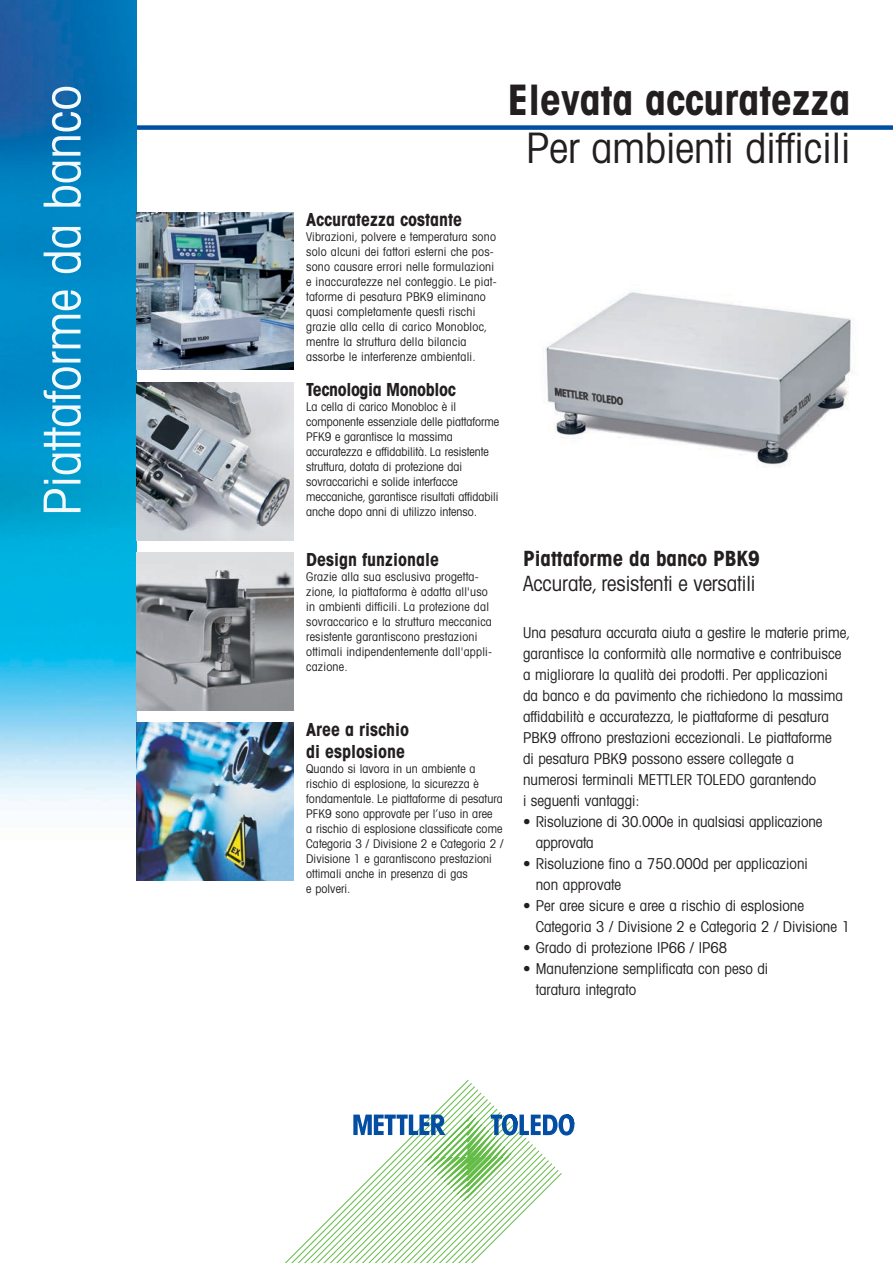
<style>
.page{position:relative;width:893px;height:1263px;background:#fff}
.page>*{position:absolute;margin:0;border:0;box-sizing:border-box;transform-origin:0 0}
.t1{font:51px "Avant Gardefor MT Bk";color:#f2fafe}
.t2{font:42px "Avant Gardefor MT Bk";color:#231f20}
.t3{font:42px "Avant Gardefor MT Bd";color:#231f20}
.t4{font:21px "Avant Gardefor MT Bk";letter-spacing:-.005em;color:#231f20}
.t5{font:21px "Avant Gardefor MT Bd";color:#231f20}
.t6{font:18px/21.6px "Avant Gardefor MT Bd";color:#231f20}
.t7{font:18px "Avant Gardefor MT Bd";letter-spacing:-.02em;color:#231f20}
.t8{font:15px/21px "Avant Gardefor MT Bk";color:#231f20}
.t9{font:12px/15px "Avant Gardefor MT Bk";letter-spacing:.005em;color:#231f20}
</style>
<div class="page">
<div style="left:111px;top:125px;width:782px;height:5px;background:#004fa3"></div>
<img style="left:0;top:0;width:136px;height:802px">
<svg style="left:285px;top:1080px;width:250px;height:183px"></svg>
<svg style="left:353px;top:1114px;width:221px;height:87px"></svg>
<img style="left:545px;top:292px;width:309px;height:176px">
<img style="left:136px;top:383px;width:157px;height:157px">
<img style="left:136px;top:213px;width:157px;height:157px">
<img style="left:136px;top:553px;width:157px;height:157px">
<img style="left:136px;top:723px;width:157px;height:157px">
<h1 class="t1" style="left:31px;top:516px;width:432px;rotate:-90deg">Piattaforme da banco</h1>
<h2 class="t3" style="left:507px;top:73px;width:344px">Elevata accuratezza</h2>
<h2 class="t2" style="left:526px;top:122px;width:326px">Per ambienti difficili</h2>
<h3 class="t6" style="left:306px;top:208px;width:157px">Accuratezza costante</h3>
<p class="t9" style="left:306px;top:229px;width:192px">Vibrazioni, polvere e temperatura sono solo alcuni dei fattori esterni che pos&shy;sono causare errori nelle formulazioni e inaccuratezze nel conteggio. Le piat&shy;taforme di pesatura PBK9 eliminano quasi completamente questi rischi grazie alla cella di carico Monobloc, mentre la struttura della bilancia assorbe le interferenze ambientali.</p>
<h3 class="t7" style="left:306px;top:378px;width:151px">Tecnologia Monobloc</h3>
<p class="t9" style="left:306px;top:399px;width:194px">La cella di carico Monobloc è il componente essenziale delle piattaforme PFK9 e garantisce la massima accuratezza e affidabilità. La resistente struttura, dotata di protezione dai sovraccarichi e solide interfacce meccaniche, garantisce risultati affidabili anche dopo anni di utilizzo intenso.</p>
<h3 class="t6" style="left:306px;top:548px;width:135px">Design funzionale</h3>
<p class="t9" style="left:306px;top:569px;width:187px">Grazie alla sua esclusiva progetta&shy;zione, la piattaforma è adatta all'uso in ambienti difficili. La protezione dal sovraccarico e la struttura meccanica resistente garantiscono prestazioni ottimali indipendentemente dall'appli&shy;cazione.</p>
<h3 class="t6" style="left:306px;top:718px;width:104px">Aree a rischio di esplosione</h3>
<p class="t9" style="left:306px;top:760px;width:199px">Quando si lavora in un ambiente a rischio di esplosione, la sicurezza è fondamentale. Le piattaforme di pesatura PFK9 sono approvate per l’uso in aree<br>a rischio di esplosione classificate come Categoria 3 / Divisione 2 e Categoria 2 / Divisione 1 e garantiscono prestazioni ottimali anche in presenza di gas<br>e polveri.</p>
<h3 class="t5" style="left:523px;top:545px;width:238px">Piattaforme da banco PBK9</h3>
<h3 class="t4" style="left:523px;top:571px;width:234px">Accurate, resistenti e versatili</h3>
<p class="t8" style="left:523px;top:622px;width:329px">Una pesatura accurata aiuta a gestire le materie prime, garantisce la conformità alle normative e contribuisce a migliorare la qualità dei prodotti. Per applicazioni<br>da banco e da pavimento che richiedono la massima affidabilità e accuratezza, le piattaforme di pesatura PBK9 offrono prestazioni eccezionali. Le piattaforme<br>di pesatura PBK9 possono essere collegate a numerosi terminali METTLER TOLEDO garantendo<br>i seguenti vantaggi:</p>
<p class="t8" style="left:536px;top:811px;width:288px;text-indent:-13px">• Risoluzione di 30.000e in qualsiasi applicazione approvata</p>
<p class="t8" style="left:536px;top:853px;width:274px;text-indent:-13px">• Risoluzione fino a 750.000d per applicazioni non approvate</p>
<p class="t8" style="left:536px;top:895px;width:316px;text-indent:-13px">• Per aree sicure e aree a rischio di esplosione<br>Categoria 3 / Divisione 2 e Categoria 2 / Divisione 1</p>
<p class="t8" style="left:523px;top:937px;width:206px">• Grado di protezione IP66 / IP68</p>
<p class="t8" style="left:536px;top:958px;width:234px;text-indent:-13px">• Manutenzione semplificata con peso di taratura integrato</p>
</div>
